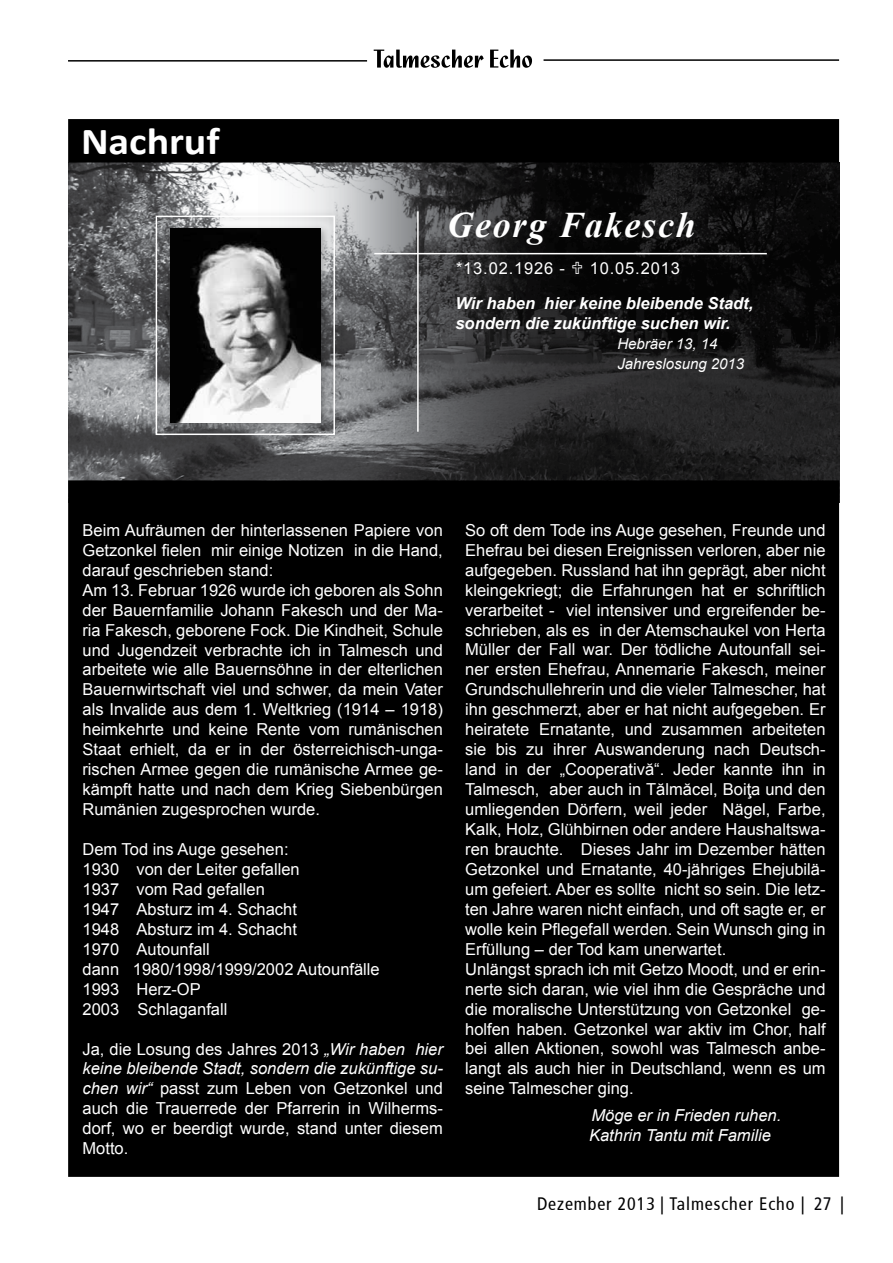
<style>
.page{position:relative;width:893px;height:1263px;background:#fff}
.page>*{position:absolute;margin:0;border:0;box-sizing:border-box;transform-origin:0 0}
.t1{font:700 38.25px "Calibri";letter-spacing:-.005em;color:#fff;scale:1.1 1}
.t2{font:italic 700 36px "Times New Roman";letter-spacing:.05em;color:#fff}
.t3{font:condensed 18px "Frutiger";letter-spacing:.05em;color:#000}
.t4{font:16.5px/20px "Arial";color:#fff}
.t5{font:italic 700 16.5px/20px "Arial";color:#fff}
.t6{font:italic 16.5px/20px "Arial";color:#fff}
.t7{font:italic 15px/20px "Arial";color:#fff}
.s1{font-style:italic}
.s2{color:#050509}
</style>
<div class="page">
<hr style="left:68px;top:60px;width:299px;height:2px;background:#000">
<hr style="left:544px;top:59px;width:295px;height:2px;background:#000">
<svg style="left:374px;top:50px;width:158px;height:18px"></svg>
<img style="left:68px;top:163px;width:771px;height:317px">
<div style="left:149px;top:209px;width:196px;height:236px;background:#000;opacity:.34"></div>
<div style="left:156px;top:216px;width:179px;height:219px;border:2px solid #fff"></div>
<div style="left:68px;top:480px;width:771px;height:697px;background:#000;border:6px solid #000"></div>
<div style="left:68px;top:119px;width:771px;height:44px;background:#000;border:6px solid #000"></div>
<hr style="left:417px;top:211px;width:2px;height:221px;background:#fff">
<hr style="left:374px;top:253px;width:393px;height:1px;background:#fff">
<div style="left:165px;top:222px;width:166px;height:210px;background:#000;opacity:.34"></div>
<img style="left:171px;top:228px;width:150px;height:194px">
<svg style="left:573px;top:262px;width:9px;height:12px"></svg>
<h1 class="t1" style="left:81px;top:117px;width:127px">Nachruf</h1>
<h2 class="t2" style="left:447px;top:200px;width:250px">Georg Fakesch</h2>
<p class="t4" style="left:456px;top:259px;width:110px">*13.02.1926 -</p>
<p class="t4" style="left:590px;top:259px;width:91px">10.05.2013</p>
<p class="t5" style="left:455px;top:294px;width:299px">Wir haben hier keine bleibende Stadt, sondern die zukünftige suchen wir.</p>
<p class="t7" style="left:617px;top:334px;width:128px">Hebräer 13, 14<br>Jahreslosung 2013</p>
<p class="t4" style="left:82px;top:520px;width:362px">Beim Aufräumen der hinterlassenen Papiere von Getzonkel fielen mir einige Notizen in die Hand, darauf geschrieben stand:<br>Am 13. Februar 1926 wurde ich geboren als Sohn der Bauernfamilie Johann Fakesch und der Ma&shy;ria Fakesch, geborene Fock. Die Kindheit, Schule und Jugendzeit verbrachte ich in Talmesch und arbeitete wie alle Bauernsöhne in der elterlichen Bauernwirtschaft viel und schwer, da mein Vater als Invalide aus dem 1. Weltkrieg (1914 – 1918) heimkehrte und keine Rente vom rumänischen Staat erhielt, da er in der österreichisch-unga&shy;rischen Armee gegen die rumänische Armee ge&shy;kämpft hatte und nach dem Krieg Siebenbürgen Rumänien zugesprochen wurde.</p>
<p class="t4" style="left:82px;top:839px;width:299px">Dem Tod ins Auge gesehen:<br>1930 von der Leiter gefallen<br>1937 vom Rad gefallen<br>1947 Absturz im 4. Schacht<br>1948 Absturz im 4. Schacht<br>1970 Autounfall<br>dann 1980/1998/1999/2002 Autounfälle<br>1993 Herz-OP<br>2003 Schlaganfall</p>
<p class="t4" style="left:82px;top:1039px;width:362px;text-align:justify">Ja, die Losung des Jahres 2013 <span class="s1">„Wir haben hier keine bleibende Stadt, sondern die zukünftige su&shy;chen wir“</span> passt zum Leben von Getzonkel und auch die Trauerrede der Pfarrerin in Wilherms&shy;dorf, wo er beerdigt wurde, stand unter diesem Motto.</p>
<p class="t4" style="left:465px;top:520px;width:362px">So oft dem Tode ins Auge gesehen, Freunde und Ehefrau bei diesen Ereignissen verloren, aber nie aufgegeben. Russland hat ihn geprägt, aber nicht kleingekriegt; die Erfahrungen hat er schriftlich verarbeitet - viel intensiver und ergreifender be&shy;schrieben, als es in der Atemschaukel von Herta Müller der Fall war. Der tödliche Autounfall sei&shy;ner ersten Ehefrau, Annemarie Fakesch, meiner Grundschullehrerin und die vieler Talmescher, hat ihn geschmerzt, aber er hat nicht aufgegeben. Er heiratete Ernatante, und zusammen arbeiteten sie bis zu ihrer Auswanderung nach Deutsch&shy;land in der „Cooperativă“. Jeder kannte ihn in Talmesch, aber auch in Tălmăcel, Boiţa und den umliegenden Dörfern, weil jeder Nägel, Farbe, Kalk, Holz, Glühbirnen oder andere Haushaltswa&shy;ren brauchte. Dieses Jahr im Dezember hätten Getzonkel und Ernatante, 40-jähriges Ehejubilä&shy;um gefeiert. Aber es sollte nicht so sein. Die letz&shy;ten Jahre waren nicht einfach, und oft sagte er, er wolle kein Pflegefall werden. Sein Wunsch ging in Erfüllung – der Tod kam unerwartet.<br>Unlängst sprach ich mit Getzo Moodt, und er erin&shy;nerte sich daran, wie viel ihm die Gespräche und die moralische Unterstützung von Getzonkel ge&shy;holfen haben. Getzonkel war aktiv im Chor, half bei allen Aktionen, sowohl was Talmesch anbe&shy;langt als auch hier in Deutschland, wenn es um seine Talmescher ging.</p>
<p class="t6" style="left:589px;top:1106px;width:194px">Möge er in Frieden ruhen.<br>Kathrin Tantu mit Familie</p>
<p class="t3" style="left:537px;top:1193px;width:309px">Dezember 2013 | Talmescher Echo | <span class="s2">27</span> |</p>
</div>
